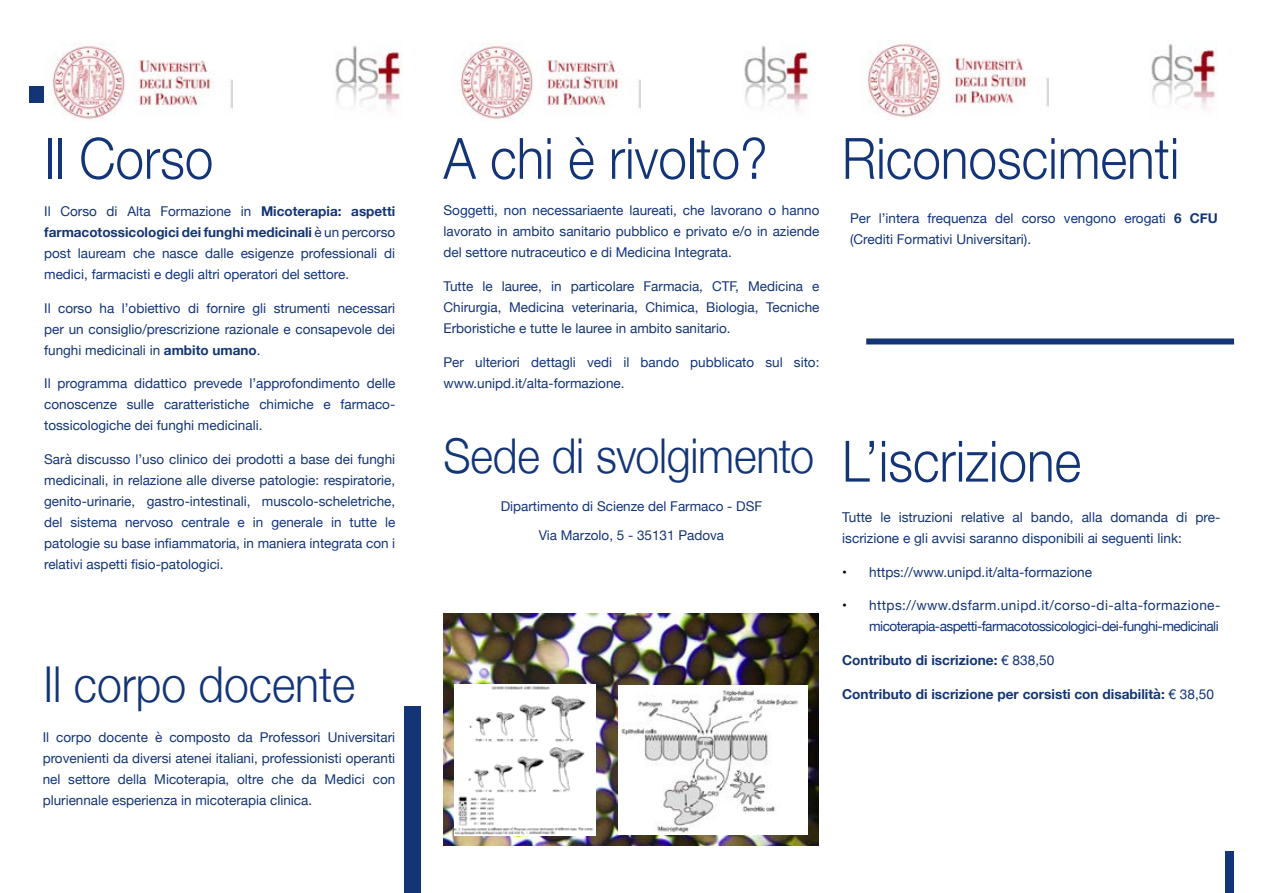
<style>
.page{position:relative;width:1263px;height:893px;background:#fff}
.page>*{position:absolute;margin:0;border:0;box-sizing:border-box;transform-origin:0 0}
.t1{font:300 57px "Helvetica Neue";color:#133578;scale:.9 1}
.t2{font:300 49.5px "Helvetica Neue";color:#133578;scale:.9 1}
.t3{font:300 48px "Helvetica Neue";letter-spacing:-.005em;color:#133578;scale:.9 1}
.t4{font:13.65px/21px "Helvetica Neue";color:#133578}
.t5{font:13.65px/21px "Helvetica Neue";letter-spacing:-.04em;color:#133578;text-align:right}
.t6{font:700 13.65px "Helvetica Neue";color:#133578}
.t7{font:13.5px/21px "Helvetica Neue";color:#133578;text-align:justify}
.s1{font-weight:700}
.s2{color:#000}
.s3{font-weight:400}
</style>
<div class="page">
<div style="left:29px;top:86px;width:15px;height:17px;background:#133578"></div>
<div style="left:405px;top:707px;width:16px;height:186px;background:#133578"></div>
<div style="left:1225px;top:851px;width:9px;height:42px;background:#133578"></div>
<img style="left:53px;top:43px;width:180px;height:77px">
<img style="left:335px;top:45px;width:67px;height:67px">
<img style="left:461px;top:43px;width:180px;height:77px">
<img style="left:744px;top:45px;width:66px;height:67px">
<img style="left:868px;top:41px;width:181px;height:77px">
<img style="left:1151px;top:43px;width:67px;height:67px">
<img style="left:443px;top:613px;width:375px;height:232px">
<img style="left:455px;top:684px;width:140px;height:152px">
<img style="left:619px;top:686px;width:189px;height:148px">
<div style="left:866px;top:338px;width:368px;height:6px;background:#133578"></div>
<h1 class="t1" style="left:44px;top:112px;width:189px">Il Corso</h1>
<p class="t7" style="left:44px;top:201px;width:353px">Il Corso di Alta Formazione in <span class="s1">Micoterapia: aspetti farmacotossicologici dei funghi medicinali</span> è un percorso post lauream che nasce dalle esigenze professionali di medici, farmacisti e degli altri operatori del settore.</p>
<p class="t7" style="left:44px;top:298px;width:353px">Il corso ha l’obiettivo di fornire gli strumenti necessari per un consiglio/prescrizione razionale e consapevole dei funghi medicinali in <span class="s1">ambito umano</span>.</p>
<p class="t7" style="left:44px;top:374px;width:353px">Il programma didattico prevede l’approfondimento delle conoscenze sulle caratteristiche chimiche e farmaco&shy;tossicologiche dei funghi medicinali.</p>
<p class="t7" style="left:44px;top:450px;width:353px">Sarà discusso l’uso clinico dei prodotti a base dei funghi medicinali, in relazione alle diverse patologie: respiratorie, genito-urinarie, gastro-intestinali, muscolo-scheletriche, del sistema nervoso centrale e in generale in tutte le patologie su base infiammatoria, in maniera integrata con i relativi aspetti fisio-patologici.</p>
<h2 class="t2" style="left:43px;top:644px;width:348px">Il corpo docente</h2>
<p class="t7" style="left:43px;top:727px;width:354px">Il corpo docente è composto da Professori Universitari provenienti da diversi atenei italiani, professionisti operanti nel settore della Micoterapia, oltre che da Medici con pluriennale esperienza in micoterapia clinica.</p>
<h1 class="t1" style="left:443px;top:112px;width:362px">A chi è rivolto?</h1>
<p class="t7" style="left:443px;top:201px;width:377px">Soggetti, non necessariaente laureati, che lavorano o hanno lavorato in ambito sanitario pubblico e privato e/o in aziende del settore nutraceutico e di Medicina Integrata.</p>
<p class="t7" style="left:443px;top:277px;width:377px">Tutte le lauree, in particolare Farmacia, CTF, Medicina e Chirurgia, Medicina veterinaria, Chimica, Biologia, Tecniche Erboristiche e tutte le lauree in ambito sanitario.</p>
<p class="t7" style="left:443px;top:352px;width:377px">Per ulteriori dettagli vedi il bando pubblicato sul sito: www.unipd.it/alta-formazione.</p>
<h3 class="t3" style="left:443px;top:417px;width:413px">Sede di svolgimento</h3>
<p class="t7" style="left:501px;top:493px;width:263px;line-height:29px;text-align:center">Dipartimento di Scienze del Farmaco - DSF<br>Via Marzolo, 5 - 35131 Padova</p>
<h1 class="t1" style="left:842px;top:112px;width:376px">Riconoscimenti</h1>
<p class="t7" style="left:850px;top:209px;width:369px">Per l’intera frequenza del corso vengono erogati <span class="s1">6 CFU </span>(Crediti Formativi Universitari).</p>
<h1 class="t1" style="left:842px;top:415px;width:267px">L’iscrizione</h1>
<p class="t4" style="left:842px;top:507px;width:380px">Tutte le istruzioni relative al bando, alla domanda di pre&shy;iscrizione e gli avvisi saranno disponibili ai seguenti link:</p>
<p class="t4" style="left:842px;top:562px;width:251px"><span class="s2">•</span> https://www.unipd.it/alta-formazione</p>
<p class="t5" style="left:842px;top:596px;width:380px"><span class="s2">•</span> https://www.dsfarm.unipd.it/corso-di-alta-formazione&shy;micoterapia-aspetti-farmacotossicologici-dei-funghi-medicinali</p>
<p class="t6" style="left:842px;top:650px;width:214px">Contributo di iscrizione: <span class="s3">€ 838,50</span></p>
<p class="t6" style="left:842px;top:684px;width:373px">Contributo di iscrizione per corsisti con disabilità: <span class="s3">€ 38,50</span></p>
</div>
